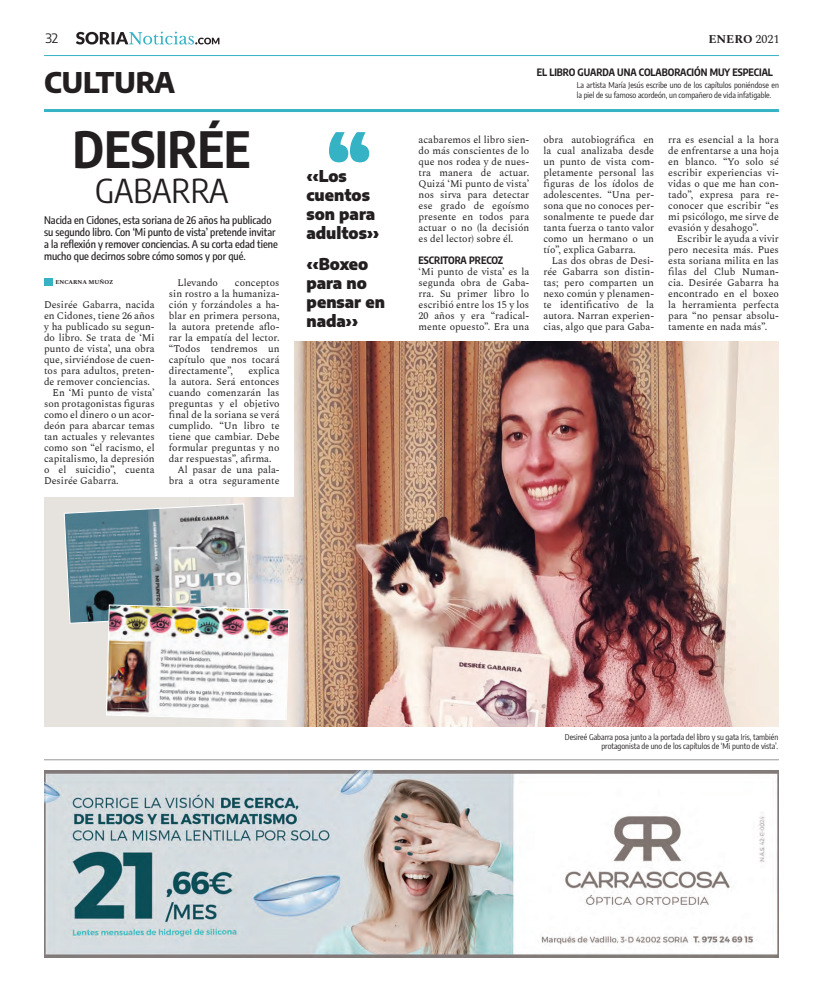
<style>
.page{position:relative;width:823px;height:993px;background:#fff}
.page>*{position:absolute;margin:0;border:0;box-sizing:border-box;transform-origin:0 0}
.t1{font:900 72px "Encode Sans";color:#35b3c5}
.t2{font:700 49px "Encode Sans Condensed";color:#231f20}
.t3{font:33px "Encode Sans Condensed";color:#231f20}
.t4{font:800 28px "Encode Sans";color:#231f20}
.t5{font:900 16px/19.2px "Encode Sans";color:#231f20}
.t6{font:13px "Encode Sans";color:#231f20}
.t7{font:700 12px "Spectral";color:#231f20}
.t8{font:500 10.5px/12px "Encode Sans Condensed";color:#231f20}
.t9{font:10px/11px "Spectral";color:#231f20;text-align:justify}
.t10{font:700 10px "Encode Sans Condensed";color:#231f20}
.t11{font:8px/10px "Encode Sans Condensed";color:#231f20}
.t12{font:700 6px "Spectral";color:#231f20}
.s1{font-weight:400}
</style>
<div class="page">
<svg style="left:76px;top:32px;width:143px;height:12px"></svg>
<hr style="left:44px;top:55px;width:734px;height:1px;background:#35b3c5">
<hr style="left:44px;top:109px;width:734px;height:3px;background:#35b3c5">
<img style="left:44px;top:341px;width:734px;height:385px">
<div style="left:34px;top:295px;width:259px;height:201px;background:#fff"></div>
<img style="left:44px;top:770px;width:734px;height:187px">
<div style="left:44px;top:278px;width:9px;height:8px;background:#35b3c5"></div>
<img style="left:63px;top:502px;width:227px;height:218px">
<hr style="left:44px;top:759px;width:734px;height:1px;background:#231f20">
<h3 class="t6" style="left:46px;top:29px;width:14px">32</h3>
<p class="t7" style="left:708px;top:30px;width:73px">ENERO <span class="s1">2021</span></p>
<h3 class="t4" style="left:44px;top:61px;width:132px">CULTURA</h3>
<p class="t10" style="left:536px;top:65px;width:237px">EL LIBRO GUARDA UNA COLABORACIÓN MUY ESPECIAL</p>
<p class="t11" style="left:576px;top:80px;width:203px">La artista María Jesús escribe uno de los capítulos poniéndose en la piel de su famoso acordeón, un compañero de vida infatigable.</p>
<h2 class="t2" style="left:73px;top:113px;width:179px">DESIRÉE</h2>
<h3 class="t3" style="left:95px;top:168px;width:135px">GABARRA</h3>
<p class="t8" style="left:44px;top:213px;width:235px">Nacida en Cidones, esta soriana de 26 años ha publicado su segundo libro. Con ‘Mi punto de vista’ pretende invitar a la reflexión y remover conciencias. A su corta edad tiene mucho que decirnos sobre cómo somos y por qué.</p>
<p class="t12" style="left:55px;top:277px;width:59px">ENCARNA MUÑOZ</p>
<p class="t9" style="left:177px;top:276px;width:42px">Llevando</p>
<p class="t9" style="left:169px;top:276px;width:112px;text-indent:66px">conceptos sin rostro a la humaniza&shy;ción y forzándoles a ha&shy;blar en primera persona, la autora pretende aflo&shy;rar la empatía del lector. “Todos tendremos un capítulo que nos tocará directamente”,</p>
<p class="t9" style="left:44px;top:298px;width:112px">Desirée Gabarra, nacida</p>
<p class="t9" style="left:44px;top:309px;width:112px">en Cidones, tiene 26 años</p>
<p class="t9" style="left:44px;top:320px;width:112px">y ha publicado su segun-</p>
<p class="t9" style="left:44px;top:331px;width:112px">do libro. Se trata de ‘Mi</p>
<p class="t9" style="left:44px;top:342px;width:112px">punto de vista’, una obra</p>
<p class="t9" style="left:44px;top:353px;width:112px">que, sirviéndose de cuen-</p>
<p class="t9" style="left:44px;top:364px;width:112px">tos para adultos, preten-</p>
<p class="t9" style="left:44px;top:375px;width:107px">de remover conciencias.</p>
<p class="t9" style="left:52px;top:386px;width:104px">En ‘Mi punto de vista’</p>
<p class="t9" style="left:44px;top:397px;width:112px">son protagonistas figuras</p>
<p class="t9" style="left:44px;top:408px;width:112px">como el dinero o un acor-</p>
<p class="t9" style="left:44px;top:419px;width:112px">deón para abarcar temas</p>
<p class="t9" style="left:44px;top:430px;width:112px">tan actuales y relevantes</p>
<p class="t9" style="left:44px;top:441px;width:112px">como son “el racismo, el</p>
<p class="t9" style="left:44px;top:452px;width:112px">capitalismo, la depresión</p>
<p class="t9" style="left:44px;top:463px;width:112px">o el suicidio”, cuenta</p>
<p class="t9" style="left:44px;top:474px;width:76px">Desirée Gabarra.</p>
<p class="t9" style="left:248px;top:364px;width:33px">explica</p>
<p class="t9" style="left:169px;top:375px;width:112px">la autora. Será entonces</p>
<p class="t9" style="left:169px;top:386px;width:112px">cuando comenzarán las</p>
<p class="t9" style="left:169px;top:397px;width:112px">preguntas y el objetivo</p>
<p class="t9" style="left:169px;top:408px;width:112px">final de la soriana se verá</p>
<p class="t9" style="left:169px;top:419px;width:112px">cumplido. “Un libro te</p>
<p class="t9" style="left:169px;top:430px;width:112px">tiene que cambiar. Debe</p>
<p class="t9" style="left:169px;top:441px;width:112px">formular preguntas y no</p>
<p class="t9" style="left:169px;top:452px;width:104px">dar respuestas”, afirma.</p>
<p class="t9" style="left:177px;top:463px;width:104px">Al pasar de una pala-</p>
<p class="t9" style="left:169px;top:474px;width:112px">bra a otra seguramente</p>
<h1 class="t1" style="left:327px;top:106px;width:45px">“</h1>
<h3 class="t5" style="left:306px;top:165px;width:74px">‹‹Los cuentos son para adultos››</h3>
<h3 class="t5" style="left:306px;top:253px;width:80px">‹‹Boxeo para no pensar en nada››</h3>
<p class="t9" style="left:418px;top:133px;width:112px">acabaremos el libro sien&shy;do más conscientes de lo que nos rodea y de nues&shy;tra manera de actuar.<br>Quizá ‘Mi punto de vista’ nos sirva para detectar ese grado de egoísmo presente en todos para actuar o no (la decisión es del lector) sobre él.</p>
<p class="t10" style="left:418px;top:253px;width:86px">ESCRITORA PRECOZ</p>
<p class="t9" style="left:418px;top:265px;width:112px">‘Mi punto de vista’ es la segunda obra de Gaba&shy;rra. Su primer libro lo escribió entre los 15 y los 20 años y era “radical&shy;mente opuesto”. Era una</p>
<p class="t9" style="left:543px;top:133px;width:112px">obra autobiográfica en la cual analizaba desde un punto de vista com&shy;pletamente personal las figuras de los ídolos de adolescentes. “Una per&shy;sona que no conoces per&shy;sonalmente te puede dar tanta fuerza o tanto valor como un hermano o un tío”, explica Gabarra.</p>
<p class="t9" style="left:543px;top:254px;width:112px;text-indent:8px">Las dos obras de Desi&shy;rée Gabarra son distin&shy;tas; pero comparten un nexo común y plenamen&shy;te identificativo de la autora. Narran experien&shy;cias, algo que para Gaba-</p>
<p class="t9" style="left:668px;top:133px;width:112px">rra es esencial a la hora de enfrentarse a una hoja en blanco. “Yo solo sé escribir experiencias vi&shy;vidas o que me han con&shy;tado”, expresa para re&shy;conocer que escribir “es mi psicólogo, me sirve de evasión y desahogo”.</p>
<p class="t9" style="left:668px;top:232px;width:112px;text-indent:8px">Escribir le ayuda a vivir pero necesita más. Pues esta soriana milita en las filas del Club Numan&shy;cia. Desirée Gabarra ha encontrado en el boxeo la herramienta perfecta para “no pensar absolu&shy;tamente en nada más”.</p>
<p class="t11" style="left:564px;top:731px;width:215px;line-height:9.6px;text-align:right">Desireé Gabarra posa junto a la portada del libro y su gata Iris, también protagonista de uno de los capítulos de ‘Mi punto de vista’.</p>
</div>
